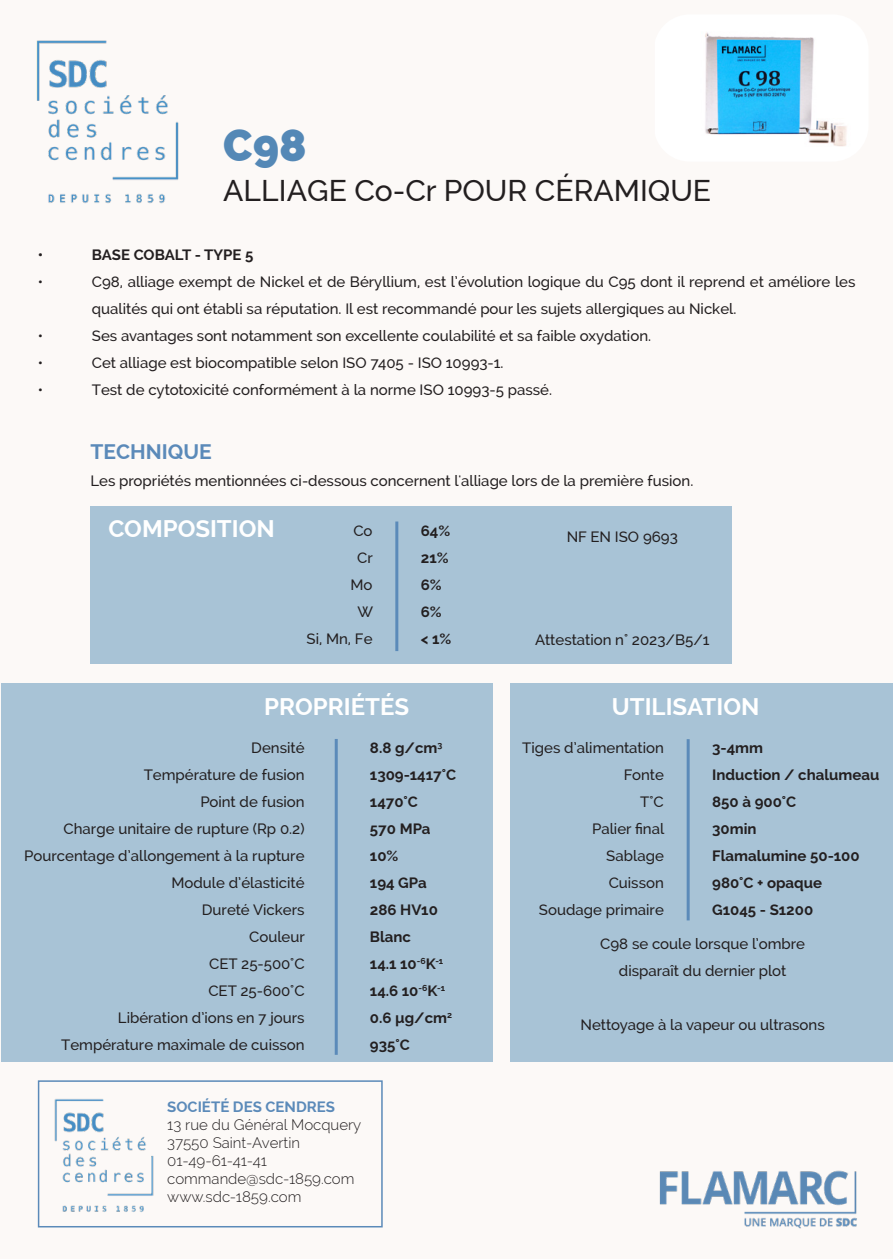
<style>
.page{position:relative;width:893px;height:1259px;background:#fcf9f7}
.page>*{position:absolute;margin:0;border:0;box-sizing:border-box;transform-origin:0 0}
.t1{font:800 45px "Raleway";color:#5488b6}
.t2{font:500 30px "Raleway";color:#231f20}
.t3{font:700 24px "Raleway";color:#fff}
.t4{font:700 21px "Raleway";color:#5b8ab9}
.t5{font:500 15px/27px "Raleway";color:#231f20}
.t6{font:700 15px "Raleway";color:#231f20}
.t7{font:300 15px "Raleway";color:#231f20}
.t8{font:700 15px "Raleway";color:#5b8ab9}
</style>
<div class="page">
<img style="left:36px;top:40px;width:143px;height:164px">
<img style="left:659px;top:1170px;width:198px;height:59px">
<div style="left:38px;top:1080px;width:345px;height:147px;border:2px solid #5b8ab9"></div>
<img style="left:54px;top:1099px;width:100px;height:113px">
<img style="left:705px;top:33px;width:141px;height:113px">
<div style="left:510px;top:683px;width:383px;height:378px;background:#a8c3d6"></div>
<hr style="left:687px;top:739px;width:3px;height:181px;background:#5b8ab9">
<div style="left:90px;top:506px;width:642px;height:157px;background:#a8c3d6"></div>
<div style="left:1px;top:683px;width:491px;height:378px;background:#a8c3d6"></div>
<hr style="left:335px;top:739px;width:3px;height:315px;background:#5b8ab9">
<hr style="left:395px;top:521px;width:3px;height:130px;background:#5b8ab9">
<p class="t1" style="left:223px;top:119px;width:85px">C98</p>
<p class="t2" style="left:223px;top:173px;width:489px">ALLIAGE Co-Cr POUR CÉRAMIQUE</p>
<p class="t6" style="left:38px;top:246px;width:7px">•</p>
<p class="t6" style="left:92px;top:246px;width:163px">BASE COBALT - TYPE 5</p>
<p class="t5" style="left:38px;top:268px;width:7px">•</p>
<p class="t5" style="left:92px;top:268px;width:765px">C98, alliage exempt de Nickel et de Béryllium, est l’évolution logique du C95 dont il reprend et améliore les qualités qui ont établi sa réputation. Il est recommandé pour les sujets allergiques au Nickel.</p>
<p class="t5" style="left:38px;top:322px;width:7px">•</p>
<p class="t5" style="left:92px;top:322px;width:561px">Ses avantages sont notamment son excellente coulabilité et sa faible oxydation.</p>
<p class="t5" style="left:38px;top:349px;width:7px">•</p>
<p class="t5" style="left:92px;top:349px;width:413px">Cet alliage est biocompatible selon ISO 7405 - ISO 10993-1.</p>
<p class="t5" style="left:38px;top:376px;width:7px">•</p>
<p class="t5" style="left:92px;top:376px;width:462px">Test de cytotoxicité conformément à la norme ISO 10993-5 passé.</p>
<p class="t4" style="left:90px;top:440px;width:123px">TECHNIQUE</p>
<p class="t5" style="left:90px;top:467px;width:604px">Les propriétés mentionnées ci-dessous concernent l'alliage lors de la première fusion.</p>
<p class="t3" style="left:108px;top:515px;width:168px">COMPOSITION</p>
<p class="t5" style="left:353px;top:517px;width:21px">Co</p>
<p class="t5" style="left:357px;top:544px;width:17px">Cr</p>
<p class="t5" style="left:350px;top:571px;width:24px">Mo</p>
<p class="t5" style="left:357px;top:598px;width:17px">W</p>
<p class="t5" style="left:307px;top:625px;width:67px">Si, Mn, Fe</p>
<p class="t6" style="left:421px;top:522px;width:31px">64%</p>
<p class="t6" style="left:421px;top:549px;width:29px">21%</p>
<p class="t6" style="left:421px;top:576px;width:22px">6%</p>
<p class="t6" style="left:421px;top:603px;width:22px">6%</p>
<p class="t6" style="left:421px;top:630px;width:32px">&lt; 1%</p>
<p class="t3" style="left:264px;top:692px;width:147px">PROPRIÉTÉS</p>
<p class="t6" style="left:370px;top:739px;width:74px">8.8 g/cm<sup>3</sup></p>
<p class="t6" style="left:370px;top:766px;width:88px">1309-1417°C</p>
<p class="t6" style="left:370px;top:793px;width:49px">1470°C</p>
<p class="t6" style="left:370px;top:820px;width:62px">570 MPa</p>
<p class="t6" style="left:370px;top:847px;width:30px">10%</p>
<p class="t6" style="left:370px;top:874px;width:58px">194 GPa</p>
<p class="t6" style="left:370px;top:901px;width:69px">286 HV10</p>
<p class="t6" style="left:370px;top:928px;width:43px">Blanc</p>
<p class="t6" style="left:370px;top:955px;width:75px">14.1 10<sup>-6</sup>K<sup>-1</sup></p>
<p class="t6" style="left:370px;top:982px;width:76px">14.6 10<sup>-6</sup>K<sup>-1</sup></p>
<p class="t6" style="left:370px;top:1009px;width:84px">0.6 µg/cm<sup>2</sup></p>
<p class="t6" style="left:370px;top:1036px;width:41px">935°C</p>
<p class="t5" style="left:251px;top:734px;width:55px">Densité</p>
<p class="t5" style="left:144px;top:761px;width:162px">Température de fusion</p>
<p class="t5" style="left:200px;top:788px;width:106px">Point de fusion</p>
<p class="t5" style="left:64px;top:815px;width:242px">Charge unitaire de rupture (Rp 0.2)</p>
<p class="t5" style="left:24px;top:842px;width:282px">Pourcentage d’allongement à la rupture</p>
<p class="t5" style="left:171px;top:869px;width:135px">Module d’élasticité</p>
<p class="t5" style="left:202px;top:896px;width:104px">Dureté Vickers</p>
<p class="t5" style="left:249px;top:923px;width:57px">Couleur</p>
<p class="t5" style="left:209px;top:950px;width:97px">CET 25-500°C</p>
<p class="t5" style="left:208px;top:977px;width:98px">CET 25-600°C</p>
<p class="t5" style="left:118px;top:1004px;width:188px">Libération d’ions en 7 jours</p>
<p class="t5" style="left:61px;top:1031px;width:245px">Température maximale de cuisson</p>
<p class="t8" style="left:167px;top:1097px;width:169px">SOCIÉTÉ DES CENDRES</p>
<p class="t7" style="left:167px;top:1115px;width:196px">13 rue du Général Mocquery</p>
<p class="t7" style="left:167px;top:1133px;width:134px">37550 Saint-Avertin</p>
<p class="t7" style="left:167px;top:1151px;width:101px">01-49-61-41-41</p>
<p class="t7" style="left:167px;top:1169px;width:189px">commande@sdc-1859.com</p>
<p class="t7" style="left:167px;top:1187px;width:136px">www.sdc-1859.com</p>
<p class="t5" style="left:567px;top:523px;width:113px">NF EN ISO 9693</p>
<p class="t5" style="left:535px;top:626px;width:176px">Attestation n° 2023/B5/1</p>
<p class="t3" style="left:612px;top:692px;width:149px">UTILISATION</p>
<p class="t5" style="left:522px;top:734px;width:143px">Tiges d’alimentation</p>
<p class="t5" style="left:624px;top:761px;width:42px">Fonte</p>
<p class="t5" style="left:640px;top:788px;width:25px">T°C</p>
<p class="t5" style="left:592px;top:815px;width:74px">Palier final</p>
<p class="t5" style="left:606px;top:842px;width:59px">Sablage</p>
<p class="t5" style="left:609px;top:869px;width:57px">Cuisson</p>
<p class="t5" style="left:539px;top:896px;width:126px">Soudage primaire</p>
<p class="t6" style="left:712px;top:739px;width:52px">3-4mm</p>
<p class="t6" style="left:712px;top:766px;width:169px">Induction / chalumeau</p>
<p class="t6" style="left:712px;top:793px;width:85px">850 à 900°C</p>
<p class="t6" style="left:712px;top:820px;width:46px">30min</p>
<p class="t6" style="left:712px;top:847px;width:149px">Flamalumine 50-100</p>
<p class="t6" style="left:712px;top:874px;width:111px">980°C + opaque</p>
<p class="t6" style="left:712px;top:901px;width:103px">G1045 - S1200</p>
<p class="t5" style="left:600px;top:930px;width:206px">C98 se coule lorsque l’ombre</p>
<p class="t5" style="left:619px;top:957px;width:169px">disparaît du dernier plot</p>
<p class="t5" style="left:581px;top:1011px;width:246px">Nettoyage à la vapeur ou ultrasons</p>
</div>
